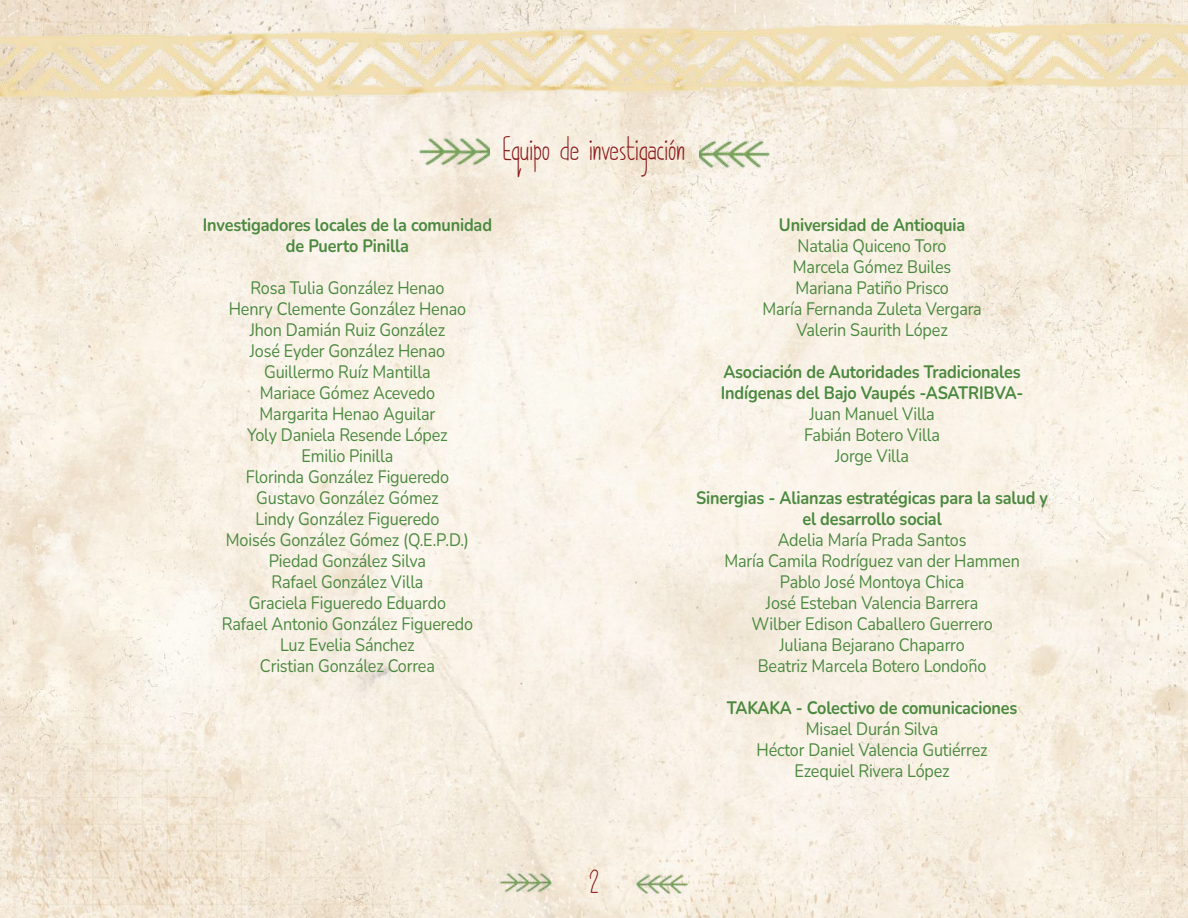
<style>
.page{position:relative;width:1188px;height:918px;background:#fff}
.page>*{position:absolute;margin:0;border:0;box-sizing:border-box;transform-origin:0 0}
.t1{font:30px "DK Pimpernel";color:#8c1a1b}
.t2{font:18px/21px "Nunito";letter-spacing:-.01em;color:#4b893f;text-align:center;scale:.9 1}
.t3{font:700 18px/21px "Nunito";letter-spacing:-.01em;color:#4b893f;text-align:center;scale:.9 1}
</style>
<div class="page">
<img style="left:0;top:0;width:1188px;height:918px">
<img style="left:491px;top:869px;width:62px;height:28px">
<img style="left:635px;top:869px;width:62px;height:28px">
<img style="left:699px;top:132px;width:81px;height:43px">
<img style="left:409px;top:132px;width:80px;height:43px">
<img style="left:612px;top:16px;width:576px;height:96px">
<img style="left:0;top:28px;width:701px;height:96px">
<h1 class="t1" style="left:503px;top:132px;width:184px">Equipo de investigación</h1>
<p class="t3" style="left:203px;top:213px;width:323px">Investigadores locales de la comunidad de Puerto Pinilla</p>
<p class="t2" style="left:222px;top:276px;width:281px">Rosa Tulia González Henao<br>Henry Clemente González Henao<br>Jhon Damián Ruiz González<br>José Eyder González Henao<br>Guillermo Ruíz Mantilla<br>Mariace Gómez Acevedo<br>Margarita Henao Aguilar<br>Yoly Daniela Resende López<br>Emilio Pinilla<br>Florinda González Figueredo<br>Gustavo González Gómez<br>Lindy González Figueredo<br>Moisés González Gómez (Q.E.P.D.)<br>Piedad González Silva<br>Rafael González Villa<br>Graciela Figueredo Eduardo<br>Rafael Antonio González Figueredo<br>Luz Evelia Sánchez<br>Cristian González Correa</p>
<p class="t3" style="left:779px;top:214px;width:209px">Universidad de Antioquia</p>
<p class="t2" style="left:762px;top:235px;width:245px">Natalia Quiceno Toro<br>Marcela Gómez Builes<br>Mariana Patiño Prisco<br>María Fernanda Zuleta Vergara<br>Valerin Saurith López</p>
<p class="t3" style="left:721px;top:361px;width:338px;text-align:left">Asociación de Autoridades Tradicionales<br>Indígenas del Bajo Vaupés -ASATRIBVA-</p>
<p class="t2" style="left:804px;top:403px;width:152px">Juan Manuel Villa<br>Fabián Botero Villa<br>Jorge Villa</p>
<p class="t3" style="left:696px;top:487px;width:393px">Sinergias - Alianzas estratégicas para la salud y el desarrollo social</p>
<p class="t2" style="left:724px;top:529px;width:330px">Adelia María Prada Santos<br>María Camila Rodríguez van der Hammen<br>Pablo José Montoya Chica<br>José Esteban Valencia Barrera<br>Wilber Edison Caballero Guerrero<br>Juliana Bejarano Chaparro<br>Beatriz Marcela Botero Londoño</p>
<p class="t3" style="left:727px;top:697px;width:324px">TAKAKA - Colectivo de comunicaciones</p>
<p class="t2" style="left:757px;top:718px;width:258px">Misael Durán Silva<br>Héctor Daniel Valencia Gutiérrez<br>Ezequiel Rivera López</p>
<h1 class="t1" style="left:589px;top:865px;width:11px">2</h1>
</div>
